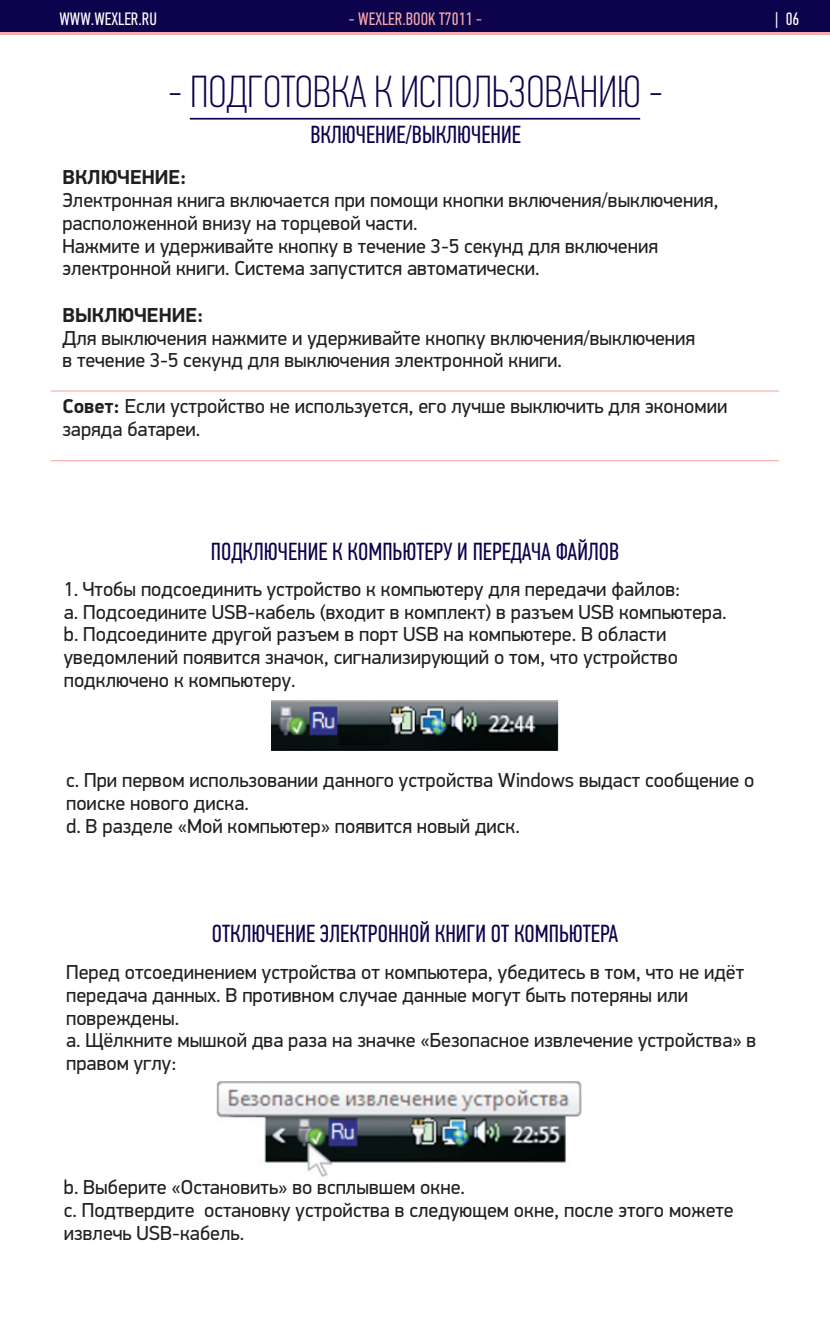
<style>
.page{position:relative;width:830px;height:1340px;background:#fff}
.page>*{position:absolute;margin:0;border:0;box-sizing:border-box;transform-origin:0 0}
.t1{font:100 45px "PF Din Text Comp Pro";color:#0c034c}
.t2{font:24.75px "PF Din Text Comp Pro";color:#0c034c}
.t3{font:20.25px/22.7px "PF Din Display Pro";color:#231f20}
.t4{font:700 20.25px "PF Din Display Pro";color:#231f20}
.t5{font:18px "PF Din Text Comp Pro";color:#f8abad}
.t6{font:18px "PF Din Text Comp Pro";color:#fff}
.s1{font-weight:700}
</style>
<div class="page">
<img style="left:271px;top:700px;width:287px;height:51px">
<img style="left:216px;top:1081px;width:366px;height:96px">
<div style="left:0;top:0;width:829px;height:35px;background:#f8abad"></div>
<div style="left:0;top:0;width:829px;height:32px;background:#0c034c"></div>
<hr style="left:190px;top:118px;width:450px;height:2px;background:#0c034c">
<hr style="left:51px;top:390px;width:727px;height:1px;background:#f8aaa7">
<hr style="left:51px;top:460px;width:727px;height:1px;background:#f8aaa7">
<p class="t6" style="left:59px;top:12px;width:99px">WWW.WEXLER.RU</p>
<p class="t5" style="left:348px;top:12px;width:135px">- WEXLER.BOOK T7011 -</p>
<p class="t6" style="left:774px;top:12px;width:26px">| 06</p>
<h1 class="t1" style="left:168px;top:74px;width:496px">- ПОДГОТОВКА К ИСПОЛЬЗОВАНИЮ -</h1>
<p class="t2" style="left:310px;top:125px;width:212px">ВКЛЮЧЕНИЕ/ВЫКЛЮЧЕНИЕ</p>
<p class="t4" style="left:62px;top:169px;width:126px">ВКЛЮЧЕНИЕ:</p>
<p class="t3" style="left:62px;top:191px;width:657px">Электронная книга включается при помощи кнопки включения/выключения, расположенной внизу на торцевой части.<br>Нажмите и удерживайте кнопку в течение 3-5 секунд для включения электронной книги. Система запустится автоматически.</p>
<p class="t4" style="left:62px;top:306px;width:143px">ВЫКЛЮЧЕНИЕ:</p>
<p class="t3" style="left:62px;top:328px;width:634px">Для выключения нажмите и удерживайте кнопку включения/выключения в течение 3-5 секунд для выключения электронной книги.</p>
<p class="t3" style="left:62px;top:396px;width:666px"><span class="s1">Совет:</span> Если устройство не используется, его лучше выключить для экономии заряда батареи.</p>
<p class="t2" style="left:211px;top:541px;width:409px">ПОДКЛЮЧЕНИЕ К КОМПЬЮТЕРУ И ПЕРЕДАЧА ФАЙЛОВ</p>
<p class="t3" style="left:64px;top:579px;width:664px">1. Чтобы подсоединить устройство к компьютеру для передачи файлов:<br>a. Подсоедините USB-кабель (входит в комплект) в разъем USB компьютера. b. Подсоедините другой разъем в порт USB на компьютере. В области уведомлений появится значок, сигнализирующий о том, что устройство подключено к компьютеру.</p>
<p class="t3" style="left:66px;top:770px;width:689px">с. При первом использовании данного устройства Windows выдаст сообщение о поиске нового диска.<br>d. В разделе «Мой компьютер» появится новый диск.</p>
<p class="t2" style="left:212px;top:923px;width:408px">ОТКЛЮЧЕНИЕ ЭЛЕКТРОННОЙ КНИГИ ОТ КОМПЬЮТЕРА</p>
<p class="t3" style="left:66px;top:962px;width:691px">Перед отсоединением устройства от компьютера, убедитесь в том, что не идёт передача данных. В противном случае данные могут быть потеряны или повреждены.<br>a. Щёлкните мышкой два раза на значке «Безопасное извлечение устройства» в правом углу:</p>
<p class="t3" style="left:64px;top:1177px;width:671px">b. Выберите «Остановить» во всплывшем окне.<br>с. Подтвердите остановку устройства в следующем окне, после этого можете извлечь USB-кабель.</p>
</div>
